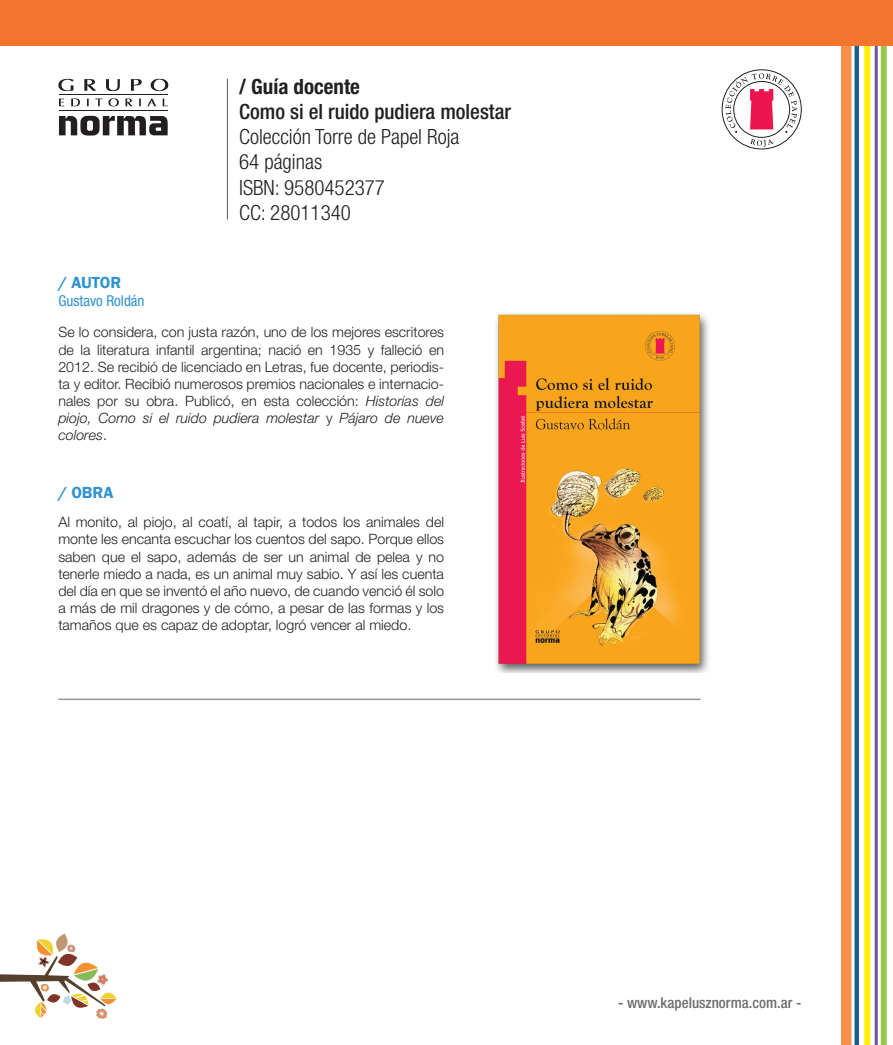
<style>
.page{position:relative;width:893px;height:1045px;background:#fff}
.page>*{position:absolute;margin:0;border:0;box-sizing:border-box;transform-origin:0 0}
.t1{font:300 condensed 21px/25.2px "Helvetica Neue LT Std";color:#231f20}
.t2{font:600 16.5px "Franklin Gothic";color:#3093d0}
.t3{font:500 condensed 15px "Helvetica Neue LT Std";color:#6c6d70}
.t4{font:condensed 15px "Helvetica Neue LT Std";color:#3093d0}
.t5{font:300 14.25px/17.1px "Helvetica Neue LT Std";color:#231f20;text-align:justify}
.s1{font-weight:700}
.s2{font-weight:500}
.s3{font-style:italic}
</style>
<div class="page">
<svg style="left:722px;top:69px;width:80px;height:80px"></svg>
<hr style="left:58px;top:699px;width:642px;height:1px;background:#939598">
<div style="left:864px;top:0;width:6px;height:1045px;background:#fff101"></div>
<hr style="left:875px;top:0;width:3px;height:1045px;background:#6655a4">
<div style="left:854px;top:0;width:5px;height:1045px;background:#1e5990"></div>
<div style="left:881px;top:0;width:6px;height:1045px;background:#98c74b"></div>
<div style="left:841px;top:0;width:10px;height:1045px;background:#f69147"></div>
<div style="left:0;top:0;width:893px;height:45px;background:#f3752e"></div>
<img style="left:496px;top:314px;width:213px;height:359px">
<hr style="left:59px;top:94px;width:109px;height:1px;background:#231f20">
<hr style="left:59px;top:110px;width:109px;height:1px;background:#231f20">
<svg style="left:59px;top:116px;width:109px;height:20px"></svg>
<svg style="left:58px;top:79px;width:16px;height:12px"></svg>
<svg style="left:84px;top:79px;width:12px;height:12px"></svg>
<svg style="left:106px;top:79px;width:14px;height:12px"></svg>
<svg style="left:151px;top:79px;width:17px;height:12px"></svg>
<svg style="left:131px;top:79px;width:11px;height:12px"></svg>
<svg style="left:59px;top:99px;width:5px;height:7px"></svg>
<svg style="left:87px;top:99px;width:2px;height:7px"></svg>
<svg style="left:125px;top:99px;width:7px;height:7px"></svg>
<svg style="left:139px;top:99px;width:2px;height:7px"></svg>
<svg style="left:147px;top:98px;width:9px;height:8px"></svg>
<svg style="left:163px;top:99px;width:5px;height:7px"></svg>
<svg style="left:71px;top:99px;width:9px;height:7px"></svg>
<svg style="left:95px;top:98px;width:24px;height:8px"></svg>
<svg style="left:0;top:934px;width:117px;height:85px"></svg>
<hr style="left:227px;top:79px;width:1px;height:141px;background:#57585a">
<p class="t1" style="left:239px;top:74px;width:273px"><span class="s1">/ Guía docente<br></span><span class="s2">Como si el ruido pudiera molestar<br></span>Colección Torre de Papel Roja<br>64 páginas<br>ISBN: 9580452377<br>CC: 28011340</p>
<p class="t2" style="left:58px;top:272px;width:64px">/ AUTOR</p>
<p class="t4" style="left:58px;top:292px;width:88px">Gustavo Roldán</p>
<p class="t5" style="left:58px;top:324px;width:387px">Se lo considera, con justa razón, uno de los mejores escritores de la literatura infantil argentina; nació en 1935 y falleció en 2012. Se recibió de licenciado en Letras, fue docente, periodis&shy;ta y editor. Recibió numerosos premios nacionales e internacio&shy;nales por su obra. Publicó, en esta colección: <span class="s3">Historias del piojo, Como si el ruido pudiera molestar</span> y <span class="s3">Pájaro de nueve colores</span>.</p>
<p class="t2" style="left:58px;top:482px;width:57px">/ OBRA</p>
<p class="t5" style="left:58px;top:513px;width:387px">Al monito, al piojo, al coatí, al tapir, a todos los animales del monte les encanta escuchar los cuentos del sapo. Porque ellos saben que el sapo, además de ser un animal de pelea y no tenerle miedo a nada, es un animal muy sabio. Y así les cuenta del día en que se inventó el año nuevo, de cuando venció él solo a más de mil dragones y de cómo, a pesar de las formas y los tamaños que es capaz de adoptar, logró vencer al miedo.</p>
<p class="t3" style="left:618px;top:994px;width:185px">- www.kapelusznorma.com.ar -</p>
</div>
